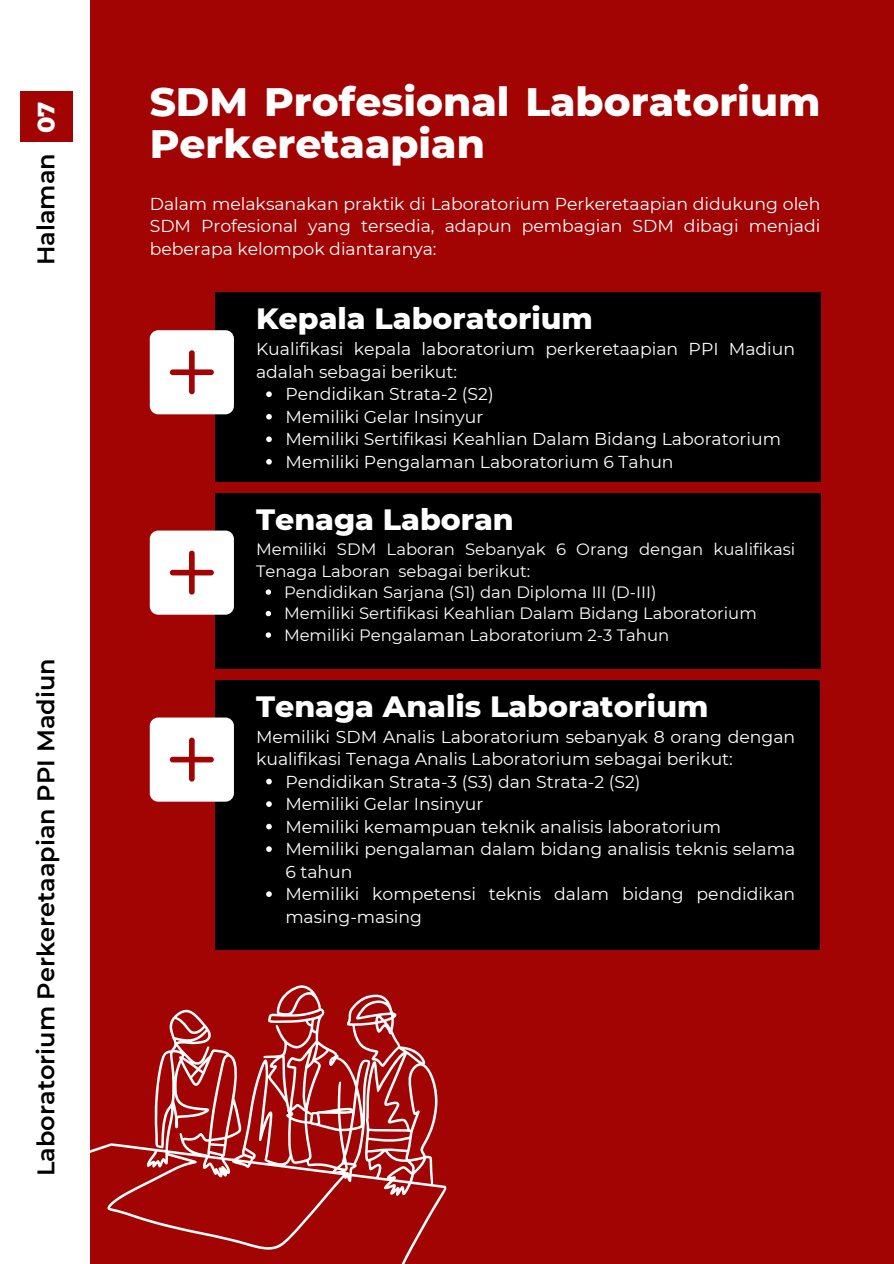
<style>
.page{position:relative;width:894px;height:1264px;background:#fff}
.page>*{position:absolute;margin:0;border:0;box-sizing:border-box;transform-origin:0 0}
.t1{font:800 40.5px/41.7px "Montserrat";color:#fff}
.t2{font:800 30px "Montserrat";color:#fff}
.t3{font:600 24px "Montserrat";color:#000}
.t4{font:800 24px "Montserrat";color:#fff}
.t5{font:17.25px/22.5px "Montserrat";color:#fff}
.t6{font:16.5px/21.5px "Montserrat";color:#fff}
</style>
<div class="page">
<div style="left:0;top:0;width:893px;height:1263px;background:#a20303"></div>
<div style="left:0;top:0;width:89px;height:1263px;background:#fff"></div>
<div style="left:20px;top:91px;width:53px;height:51px;background:#a20303"></div>
<div style="left:215px;top:293px;width:605px;height:189px;background:#000"></div>
<svg style="left:150px;top:330px;width:84px;height:84px;background:#f7ecec"></svg>
<div style="left:215px;top:493px;width:605px;height:176px;background:#000"></div>
<svg style="left:150px;top:530px;width:84px;height:84px;background:#f6ebeb"></svg>
<div style="left:215px;top:680px;width:604px;height:269px;background:#000"></div>
<svg style="left:150px;top:717px;width:84px;height:84px;background:#f6ebeb"></svg>
<svg style="left:89px;top:984px;width:357px;height:279px"></svg>
<svg style="left:266px;top:391px;width:6px;height:6px"></svg>
<svg style="left:266px;top:414px;width:6px;height:5px"></svg>
<svg style="left:266px;top:436px;width:6px;height:6px"></svg>
<svg style="left:266px;top:459px;width:6px;height:5px"></svg>
<svg style="left:265px;top:589px;width:6px;height:5px"></svg>
<svg style="left:265px;top:611px;width:6px;height:5px"></svg>
<svg style="left:265px;top:632px;width:6px;height:5px"></svg>
<svg style="left:266px;top:778px;width:6px;height:6px"></svg>
<svg style="left:266px;top:801px;width:6px;height:6px"></svg>
<svg style="left:266px;top:823px;width:6px;height:6px"></svg>
<svg style="left:266px;top:846px;width:6px;height:6px"></svg>
<svg style="left:266px;top:891px;width:6px;height:6px"></svg>
<h3 class="t4" style="left:31px;top:133px;width:33px;rotate:-90deg">07</h3>
<p class="t3" style="left:31px;top:265px;width:113px;rotate:-90deg">Halaman</p>
<h3 class="t3" style="left:31px;top:1175px;width:519px;rotate:-90deg">Laboratorium Perkeretaapian PPI Madiun</h3>
<h1 class="t1" style="left:150px;top:81px;width:672px">SDM Profesional Laboratorium<br>Perkeretaapian</h1>
<h2 class="t5" style="left:150px;top:192px;width:672px;text-align:justify">Dalam melaksanakan praktik di Laboratorium Perkeretaapian didukung oleh SDM Profesional yang tersedia, adapun pembagian SDM dibagi menjadi beberapa kelompok diantaranya:</h2>
<p class="t2" style="left:256px;top:300px;width:338px">Kepala Laboratorium</p>
<p class="t5" style="left:256px;top:338px;width:540px">Kualifikasi kepala laboratorium perkeretaapian PPI Madiun adalah sebagai berikut:</p>
<p class="t5" style="left:285px;top:383px;width:210px">Pendidikan Strata-2 (S2)</p>
<p class="t5" style="left:285px;top:405px;width:199px">Memiliki Gelar Insinyur</p>
<p class="t5" style="left:285px;top:428px;width:497px">Memiliki Sertifikasi Keahlian Dalam Bidang Laboratorium</p>
<p class="t5" style="left:285px;top:450px;width:389px">Memiliki Pengalaman Laboratorium 6 Tahun</p>
<p class="t2" style="left:256px;top:500px;width:259px">Tenaga Laboran</p>
<h2 class="t6" style="left:256px;top:538px;width:540px">Memiliki SDM Laboran Sebanyak 6 Orang dengan kualifikasi<br>Tenaga Laboran sebagai berikut:</h2>
<p class="t6" style="left:284px;top:581px;width:374px">Pendidikan Sarjana (S1) dan Diploma III (D-III)</p>
<p class="t6" style="left:284px;top:603px;width:474px">Memiliki Sertifikasi Keahlian Dalam Bidang Laboratorium</p>
<p class="t6" style="left:284px;top:624px;width:386px">Memiliki Pengalaman Laboratorium 2-3 Tahun</p>
<p class="t2" style="left:256px;top:687px;width:454px">Tenaga Analis Laboratorium</p>
<p class="t5" style="left:256px;top:725px;width:540px">Memiliki SDM Analis Laboratorium sebanyak 8 orang dengan kualifikasi Tenaga Analis Laboratorium sebagai berikut:</p>
<h2 class="t5" style="left:285px;top:770px;width:356px">Pendidikan Strata-3 (S3) dan Strata-2 (S2)</h2>
<p class="t5" style="left:285px;top:792px;width:199px">Memiliki Gelar Insinyur</p>
<p class="t5" style="left:285px;top:815px;width:437px">Memiliki kemampuan teknik analisis laboratorium</p>
<p class="t5" style="left:285px;top:837px;width:511px">Memiliki pengalaman dalam bidang analisis teknis selama<br>6 tahun</p>
<p class="t5" style="left:285px;top:882px;width:511px">Memiliki kompetensi teknis dalam bidang pendidikan masing-masing</p>
</div>
